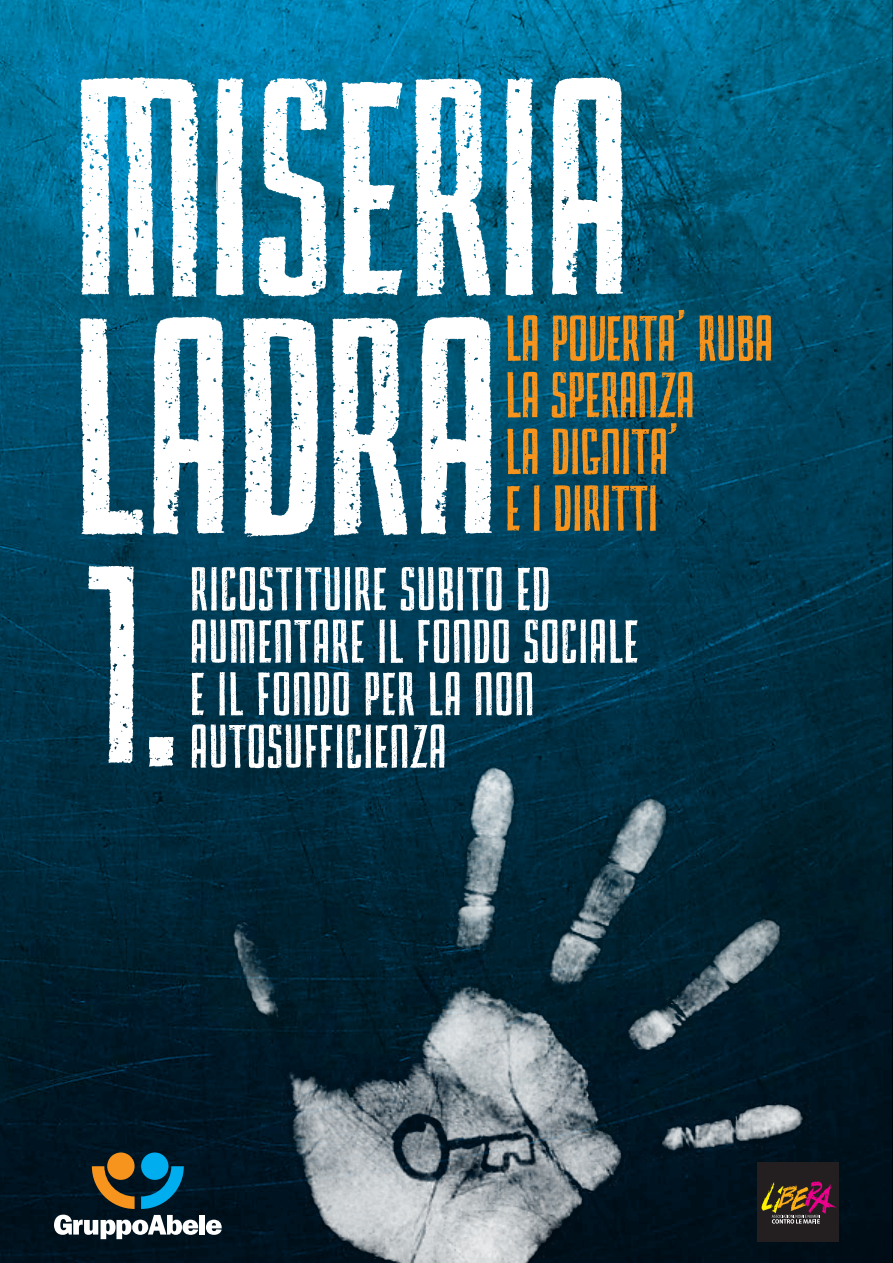
<style>
.page{position:relative;width:893px;height:1263px;background:#fff}
.page>*{position:absolute;margin:0;border:0;box-sizing:border-box;transform-origin:0 0}
.t1{font:269.7px/239.2px "Primma Handmade";letter-spacing:.01em;color:#fff}
.t2{font:245.55px "Primma Handmade";color:#fff}
.t3{font:56.7px/56.7px "Primma Handmade";letter-spacing:.015em;color:#f7941d}
.t4{font:54px/52.5px "Primma Handmade";letter-spacing:.035em;color:#fff}
</style>
<div class="page">
<img style="left:0;top:0;width:893px;height:1263px">
<svg style="left:54px;top:1166px;width:36px;height:73px;background:#2a3a44"></svg>
<img style="left:90px;top:622px;width:803px;height:641px">
<h1 class="t1" style="left:72px;top:67px;width:559px">MISERIA<br>LADRA</h1>
<p class="t3" style="left:506px;top:310px;width:268px">LA POVERTA’ RUBA<br>LA SPERANZA<br>LA DIGNITA’<br>E I DIRITTI</p>
<p class="t4" style="left:190px;top:562px;width:449px">RICOSTITUIRE SUBITO ED<br>AUMENTARE IL FONDO SOCIALE<br>E IL FONDO PER LA NON</p>
<h2 class="t2" style="left:81px;top:541px;width:103px">1.</h2>
<p class="t4" style="left:190px;top:720px;width:257px">AUTOSUFFICIENZA</p>
</div>
